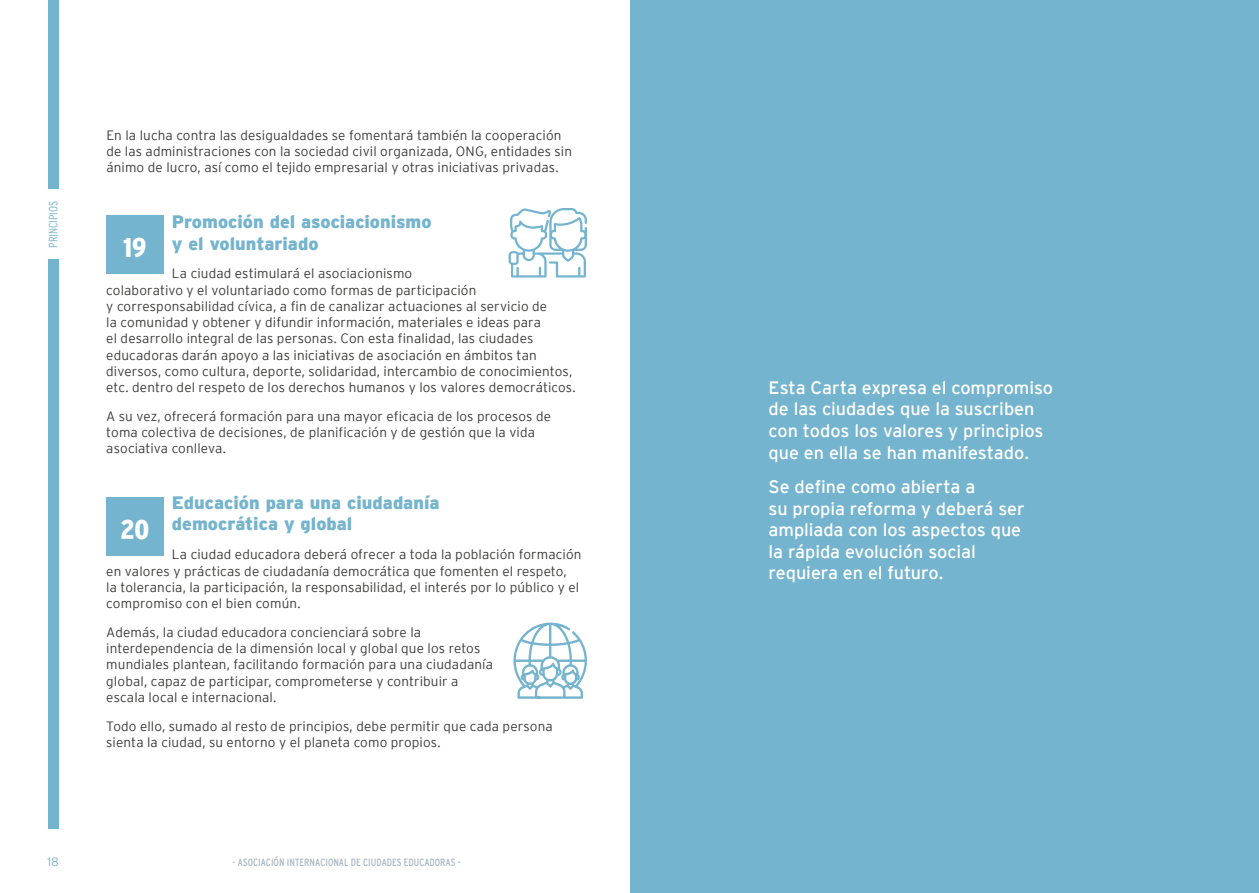
<style>
.page{position:relative;width:1259px;height:893px;background:#fff}
.page>*{position:absolute;margin:0;border:0;box-sizing:border-box;transform-origin:0 0}
.t1{font:900 condensed 27px "Interstate";color:#fff}
.t2{font:18px/21.6px "Interstate";letter-spacing:-.005em;color:#fff}
.t3{font:900 18px/21.6px "Interstate";color:#75b4ce}
.t4{font:300 13.5px/16.2px "Interstate";letter-spacing:.01em;color:#3c3c3b}
.t5{font:300 condensed 12px "Interstate";color:#75b4ce}
.t6{font:300 12px "Interstate";color:#75b4ce}
.t7{font:condensed 10.5px "Interstate";color:#adb9c1}
</style>
<div class="page">
<div style="left:48px;top:260px;width:10px;height:569px;background:#75b4ce"></div>
<div style="left:48px;top:0;width:10px;height:189px;background:#75b4ce"></div>
<div style="left:630px;top:0;width:629px;height:893px;background:#75b4ce"></div>
<div style="left:106px;top:497px;width:57px;height:59px;background:#75b4ce"></div>
<svg style="left:513px;top:623px;width:74px;height:76px"></svg>
<div style="left:106px;top:216px;width:57px;height:58px;background:#75b4ce"></div>
<svg style="left:508px;top:208px;width:79px;height:70px"></svg>
<p class="t5" style="left:46px;top:248px;width:48px;rotate:-90deg">PRINCIPIOS</p>
<p class="t4" style="left:106px;top:127px;width:467px">En la lucha contra las desigualdades se fomentará también la cooperación de las administraciones con la sociedad civil organizada, ONG, entidades sin ánimo de lucro, así como el tejido empresarial y otras iniciativas privadas.</p>
<h2 class="t3" style="left:172px;top:211px;width:261px">Promoción del asociacionismo y el voluntariado</h2>
<p class="t4" style="left:106px;top:266px;width:471px;text-indent:66px">La ciudad estimulará el asociacionismo<br>colaborativo y el voluntariado como formas de participación<br>y corresponsabilidad cívica, a fin de canalizar actuaciones al servicio de<br>la comunidad y obtener y difundir información, materiales e ideas para<br>el desarrollo integral de las personas. Con esta finalidad, las ciudades educadoras darán apoyo a las iniciativas de asociación en ámbitos tan diversos, como cultura, deporte, solidaridad, intercambio de conocimientos, etc. dentro del respeto de los derechos humanos y los valores democráticos.</p>
<p class="t4" style="left:106px;top:408px;width:446px">A su vez, ofrecerá formación para una mayor eficacia de los procesos de toma colectiva de decisiones, de planificación y de gestión que la vida asociativa conlleva.</p>
<h1 class="t1" style="left:123px;top:232px;width:25px">19</h1>
<h2 class="t3" style="left:172px;top:492px;width:269px">Educación para una ciudadanía democrática y global</h2>
<p class="t4" style="left:106px;top:546px;width:477px;text-indent:66px">La ciudad educadora deberá ofrecer a toda la población formación en valores y prácticas de ciudadanía democrática que fomenten el respeto,<br>la tolerancia, la participación, la responsabilidad, el interés por lo público y el compromiso con el bien común.</p>
<p class="t4" style="left:106px;top:624px;width:388px">Además, la ciudad educadora concienciará sobre la interdependencia de la dimensión local y global que los retos mundiales plantean, facilitando formación para una ciudadanía global, capaz de participar, comprometerse y contribuir a escala local e internacional.</p>
<p class="t4" style="left:106px;top:718px;width:448px">Todo ello, sumado al resto de principios, debe permitir que cada persona sienta la ciudad, su entorno y el planeta como propios.</p>
<h1 class="t1" style="left:121px;top:514px;width:30px">20</h1>
<p class="t6" style="left:48px;top:855px;width:13px">18</p>
<p class="t7" style="left:232px;top:857px;width:230px">- ASOCIACIÓN INTERNACIONAL DE CIUDADES EDUCADORAS -</p>
<h2 class="t2" style="left:768px;top:377px;width:286px">Esta Carta expresa el compromiso de las ciudades que la suscriben con todos los valores y principios que en ella se han manifestado.</h2>
<h2 class="t2" style="left:768px;top:476px;width:258px">Se define como abierta a<br>su propia reforma y deberá ser ampliada con los aspectos que la rápida evolución social requiera en el futuro.</h2>
</div>
